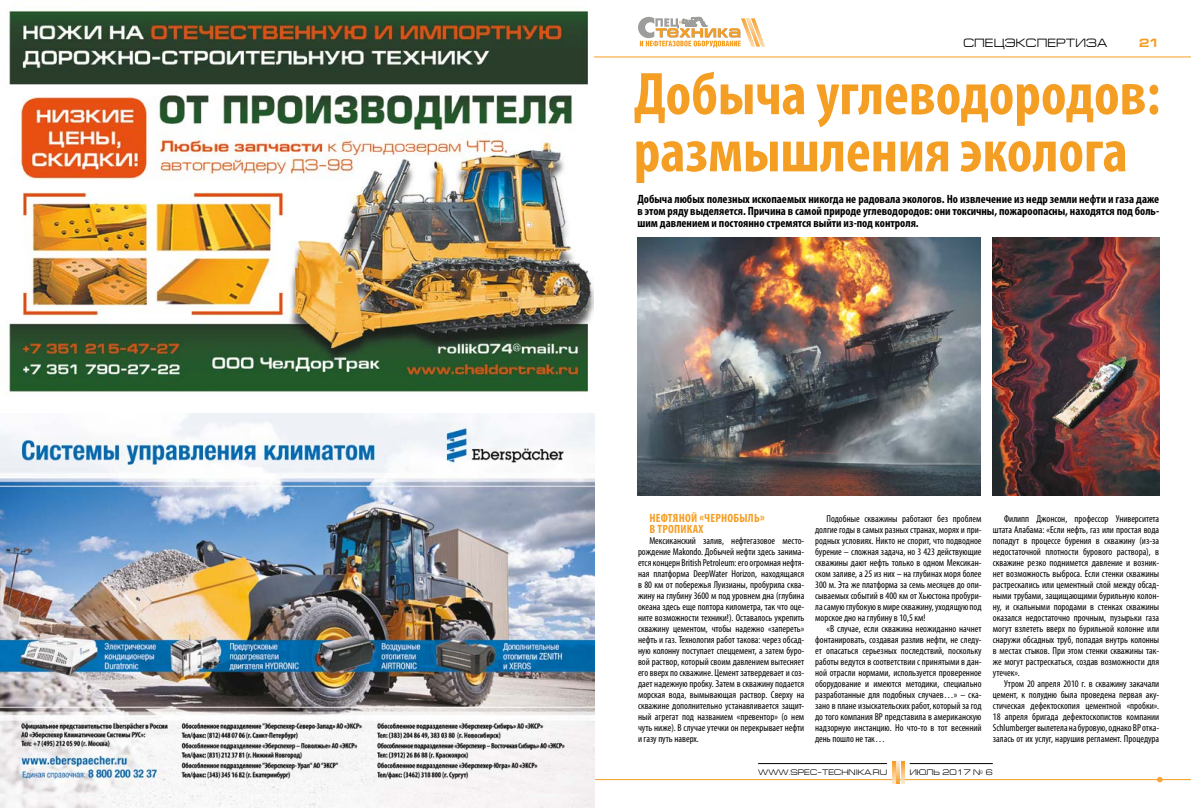
<style>
.page{position:relative;width:1191px;height:808px;background:#fff}
.page>*{position:absolute;margin:0;border:0;box-sizing:border-box;transform-origin:0 0}
.t1{font:700 condensed 60.7px/57.1px "Myriad Pro";color:#f59e24}
.t2{font:700 condensed 12px/12px "Myriad Pro";color:#000;text-align:justify}
.t3{font:700 condensed 12px/11px "Myriad Pro";letter-spacing:.02em;color:#f59e24}
.t4{font:12px "Europe Ext";color:#000}
.t5{font:700 12px "Europe Ext";color:#f59e24}
.t6{font:condensed 10px/11px "Myriad Pro";color:#000;text-align:justify}
.t7{font:8px "Europe Ext";color:#000}
</style>
<div class="page">
<svg style="left:1157px;top:777px;width:5px;height:5px"></svg>
<svg style="left:638px;top:16px;width:127px;height:31px"></svg>
<hr style="left:0;top:779px;width:1191px;height:1px;background:#f59e24">
<hr style="left:0;top:56px;width:1191px;height:1px;background:#f59e24">
<svg style="left:901px;top:762px;width:3px;height:22px"></svg>
<svg style="left:897px;top:762px;width:3px;height:22px"></svg>
<svg style="left:892px;top:762px;width:3px;height:22px"></svg>
<hr style="left:758px;top:763px;width:129px;height:1px;background:#000">
<hr style="left:909px;top:763px;width:83px;height:1px;background:#000">
<img style="left:0;top:10px;width:593px;height:385px">
<img style="left:637px;top:238px;width:344px;height:257px">
<img style="left:993px;top:238px;width:166px;height:258px">
<img style="left:0;top:414px;width:595px;height:380px">
<div style="left:0;top:794px;width:595px;height:14px;background:#f7f5f6"></div>
<p class="t4" style="left:963px;top:36px;width:145px">СПЕЦЭКСПЕРТИЗА</p>
<p class="t5" style="left:1139px;top:36px;width:22px">21</p>
<h1 class="t1" style="left:634px;top:64px;width:528px">Добыча углеводородов: размышления эколога</h1>
<p class="t2" style="left:637px;top:193px;width:523px">Добыча любых полезных ископаемых никогда не радовала экологов. Но извлечение из недр земли нефти и газа даже в этом ряду выделяется. Причина в самой природе углеводородов: они токсичны, пожароопасны, находятся под боль&shy;шим давлением и постоянно стремятся выйти из-под контроля.</p>
<p class="t3" style="left:649px;top:512px;width:117px">НЕФТЯНОЙ «ЧЕРНОБЫЛЬ»<br>В ТРОПИКАХ</p>
<p class="t6" style="left:638px;top:535px;width:168px;text-indent:11px">Мексиканский залив, нефтегазовое место&shy;рождение Makondo. Добычей нефти здесь занима&shy;ется концерн British Petroleum: его огромная нефтя&shy;ная платформа DeepWater Horizon, находящаяся в 80 км от побережья Луизианы, пробурила сква&shy;жину на глубину 3600 м под уровнем дна (глубина океана здесь еще полтора километра, так что оце&shy;ните возможности техники!). Оставалось укрепить скважину цементом, чтобы надежно «запереть» нефть и газ. Технология работ такова: через обсад&shy;ную колонну поступает спеццемент, а затем буро&shy;вой раствор, который своим давлением вытесняет его вверх по скважине. Цемент затвердевает и соз&shy;дает надежную пробку. Затем в скважину подается морская вода, вымывающая раствор. Сверху на скважине дополнительно устанавливается защит&shy;ный агрегат под названием «превентор» (о нем чуть ниже). В случае утечки он перекрывает нефти и газу путь наверх.</p>
<p class="t6" style="left:815px;top:513px;width:168px;text-indent:11px">Подобные скважины работают без проблем долгие годы в самых разных странах, морях и при&shy;родных условиях. Никто не спорит, что подводное бурение – сложная задача, но 3 423 действующие скважины дают нефть только в одном Мексикан&shy;ском заливе, а 25 из них – на глубинах моря более 300 м. Эта же платформа за семь месяцев до опи&shy;сываемых событий в 400 км от Хьюстона пробури&shy;ла самую глубокую в мире скважину, уходящую под морское дно на глубину в 10,5 км!</p>
<p class="t6" style="left:815px;top:623px;width:168px;text-indent:11px">«В случае, если скважина неожиданно начнет фонтанировать, создавая разлив нефти, не следу&shy;ет опасаться серьезных последствий, поскольку работы ведутся в соответствии с принятыми в дан&shy;ной отрасли нормами, используется проверенное оборудование и имеются методики, специально разработанные для подобных случаев…» – ска&shy;зано в плане изыскательских работ, который за год до того компания BP представила в американскую надзорную инстанцию. Но что-то в тот весенний день пошло не так…</p>
<p class="t6" style="left:993px;top:513px;width:168px;text-indent:11px">Филипп Джонсон, профессор Университета штата Алабама: «Если нефть, газ или простая вода попадут в процессе бурения в скважину (из-за недостаточной плотности бурового раствора), в скважине резко поднимется давление и возник&shy;нет возможность выброса. Если стенки скважины растрескались или цементный слой между обсад&shy;ными трубами, защищающими бурильную колон&shy;ну, и скальными породами в стенках скважины оказался недостаточно прочным, пузырьки газа могут взлететь вверх по бурильной колонне или снаружи обсадных труб, попадая внутрь колонны в местах стыков. При этом стенки скважины так&shy;же могут растрескаться, создав возможности для утечек».</p>
<p class="t6" style="left:993px;top:678px;width:168px;text-indent:11px">Утром 20 апреля 2010 г. в скважину закачали цемент, к полудню была проведена первая аку&shy;стическая дефектоскопия цементной «пробки».<br>18 апреля бригада дефектоскопистов компании Schlumberger вылетела на буровую, однако BP отка&shy;залась от их услуг, нарушив регламент. Процедура</p>
<p class="t7" style="left:758px;top:768px;width:130px">WWW.SPEC–TECHNIKA.RU</p>
<p class="t7" style="left:909px;top:768px;width:85px">ИЮЛЬ 2017 № 6</p>
</div>
